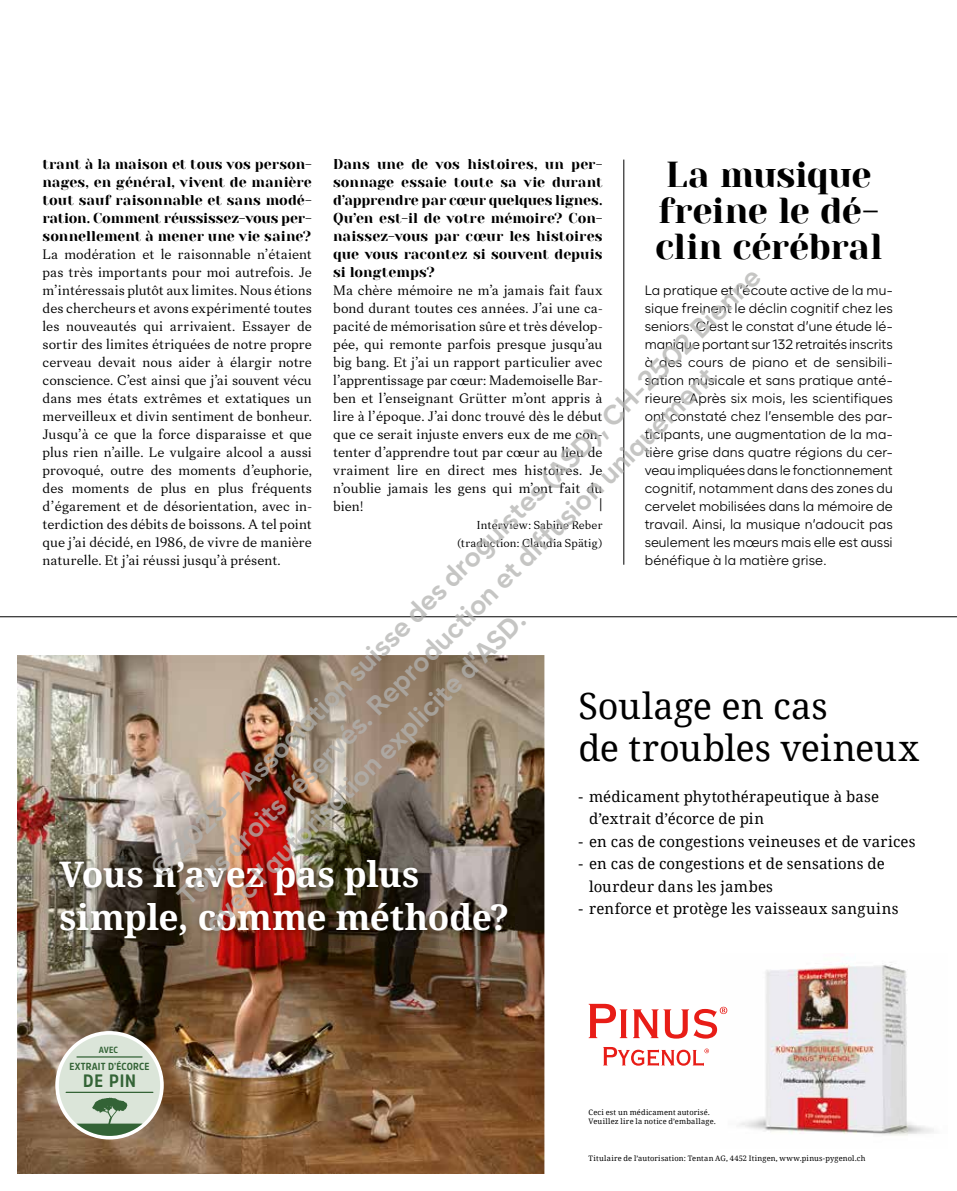
<style>
.page{position:relative;width:957px;height:1191px;background:#fff}
.page>*{position:absolute;margin:0;border:0;box-sizing:border-box;transform-origin:0 0}
.t1{font:36px/36px "Yeseva One";letter-spacing:-.01em;color:#000}
.t2{font:36px/42px "Droid Serif";color:#000}
.t3{font:700 35.25px/42.3px "Droid Serif";letter-spacing:-.01em;color:#fff}
.t4{font:700 27px/38.2px "Zabal";color:rgb(178 178 176/.75)}
.t5{font:700 17.85px "Amsi Pro Narw";color:#336336}
.t6{font:15px/22.5px "Droid Serif";letter-spacing:.01em;color:#000}
.t7{font:14.25px/18px "Leyendo";letter-spacing:.005em;color:#000;text-align:justify}
.t8{font:14.25px/18px "Yeseva One";color:#000;text-align:justify}
.t9{font:13.5px/18px "Zabal";letter-spacing:.005em;color:#000;text-align:justify}
.t10{font:700 13.5px "Leyendo";color:#000}
.t11{font:12px/18px "Leyendo";letter-spacing:.01em;color:#000;text-align:right}
.t12{font:12px "Yeseva One";letter-spacing:.025em;color:#000}
.t13{font:700 10.2px "Amsi Pro Narw";letter-spacing:.015em;color:#336336}
.t14{font:700 9px "Amsi Pro Narw";color:#336336}
.t15{font:7.5px/9px "Droid Serif";letter-spacing:.02em;color:#000}
.s1{font-family:"Zabal";font-weight:700}
</style>
<div class="page">
<hr style="left:623px;top:160px;width:1px;height:405px;background:#000">
<hr style="left:0;top:616px;width:957px;height:1px;background:#000">
<img style="left:17px;top:655px;width:527px;height:519px">
<svg style="left:55px;top:1031px;width:109px;height:108px"></svg>
<div style="left:59px;top:1034px;width:101px;height:101px;background:#dbe5d9;border-radius:50%"></div>
<svg style="left:76px;top:1097px;width:67px;height:38px"></svg>
<hr style="left:77px;top:1056px;width:65px;height:1px;background:#336336">
<hr style="left:66px;top:1091px;width:87px;height:2px;background:#336336">
<img style="left:727px;top:962px;width:207px;height:174px">
<img style="left:765px;top:965px;width:141px;height:131px">
<svg style="left:588px;top:1003px;width:39px;height:35px"></svg>
<svg style="left:633px;top:1006px;width:94px;height:32px"></svg>
<svg style="left:603px;top:1047px;width:106px;height:19px"></svg>
<img style="left:56px;top:856px;width:459px;height:89px">
<p class="t8" style="left:333px;top:155px;width:271px">Dans une de vos histoires, un per&shy;sonnage essaie toute sa vie durant d’apprendre par cœur quelques lignes.<br>Qu’en est-il de votre mémoire? Con&shy;naissez-vous par cœur les histoires que vous racontez si souvent depuis si longtemps?</p>
<p class="t7" style="left:333px;top:280px;width:271px">Ma chère mémoire ne m’a jamais fait faux bond durant toutes ces années. J’ai une ca&shy;pacité de mémorisation sûre et très dévelop&shy;pée, qui remonte parfois presque jusqu’au big bang. Et j’ai un rapport particulier avec l’apprentissage par cœur: Mademoiselle Bar&shy;ben et l’enseignant Grütter m’ont appris à lire à l’époque. J’ai donc trouvé dès le début que ce serait injuste envers eux de me con&shy;tenter d’apprendre tout par cœur au lieu de vraiment lire en direct mes histoires. Je n’oublie jamais les gens qui m’ont fait du bien!</p>
<p class="t8" style="left:43px;top:155px;width:271px">trant à la maison et tous vos person&shy;nages, en général, vivent de manière tout sauf raisonnable et sans modé&shy;ration. Comment réussissez-vous per&shy;sonnellement à mener une vie saine?</p>
<p class="t7" style="left:43px;top:244px;width:271px">La modération et le raisonnable n’étaient pas très importants pour moi autrefois. Je m’intéressais plutôt aux limites. Nous étions des chercheurs et avons expérimenté toutes les nouveautés qui arrivaient. Essayer de sortir des limites étriquées de notre propre cerveau devait nous aider à élargir notre conscience. C’est ainsi que j’ai souvent vécu dans mes états extrêmes et extatiques un merveilleux et divin sentiment de bonheur.<br>Jusqu’à ce que la force disparaisse et que plus rien n’aille. Le vulgaire alcool a aussi provoqué, outre des moments d’euphorie, des moments de plus en plus fréquents d’égarement et de désorientation, avec in&shy;terdiction des débits de boissons. A tel point que j’ai décidé, en 1986, de vivre de manière naturelle. Et j’ai réussi jusqu’à présent.</p>
<h1 class="t1" style="left:655px;top:157px;width:229px">La musique freine le dé&shy;clin cérébral</h1>
<p class="t9" style="left:645px;top:281px;width:250px">La pratique et l’écoute active de la mu&shy;sique freinent le déclin cognitif chez les seniors. C’est le constat d’une étude lé&shy;manique portant sur 132 retraités inscrits à des cours de piano et de sensibili&shy;sation musicale et sans pratique anté&shy;rieure. Après six mois, les scientifiques ont constaté chez l’ensemble des par&shy;ticipants, une augmentation de la ma&shy;tière grise dans quatre régions du cer&shy;veau impliquées dans le fonctionnement cognitif, notamment dans des zones du cervelet mobilisées dans la mémoire de travail. Ainsi, la musique n’adoucit pas seulement les mœurs mais elle est aussi bénéfique à la matière grise.</p>
<h3 class="t4" style="left:142px;top:859px;width:851px;rotate:-45deg">© 2023 – Association suisse des droguistes (ASD), CH-2502 Bienne<br>Tous droits réservés. Reproduction et diffusion uniquement<br>avec l’autorisation explicite d’ASD.</h3>
<p class="t10" style="left:599px;top:496px;width:5px">|</p>
<p class="t11" style="left:457px;top:515px;width:147px">Interview: Sabine Reber (traduction: Claudia Spätig)</p>
<h1 class="t2" style="left:578px;top:686px;width:342px">Soulage en cas<br>de troubles veineux</h1>
<p class="t6" style="left:589px;top:785px;width:291px;text-indent:-11px">- médicament phytothérapeutique à base d’extrait d’écorce de pin</p>
<p class="t6" style="left:578px;top:830px;width:338px">- en cas de congestions veineuses et de varices</p>
<p class="t6" style="left:589px;top:853px;width:297px;text-indent:-11px">- en cas de congestions et de sensations de lourdeur dans les jambes</p>
<p class="t6" style="left:578px;top:898px;width:321px">- renforce et protège les vaisseaux sanguins</p>
<h2 class="t3" style="left:60px;top:854px;width:451px">Vous n’avez pas plus simple, comme méthode?</h2>
<p class="t14" style="left:99px;top:1043px;width:21px">AVEC</p>
<p class="t13" style="left:70px;top:1059px;width:81px">EXTRAIT D’ÉCORCE</p>
<p class="t5" style="left:83px;top:1068px;width:54px">DE PIN</p>
<p class="t15" style="left:588px;top:1107px;width:129px">Ceci est un médicament autorisé.<br>Veuillez lire la notice d’emballage.</p>
<p class="t12" style="left:680px;top:1152px;width:214px">Tribune du droguiste <span class="s1">N° 3/2023</span> 21</p>
<p class="t15" style="left:588px;top:1154px;width:278px">Titulaire de l’autorisation: Tentan AG, 4452 Itingen, www.pinus-pygenol.ch</p>
</div>
